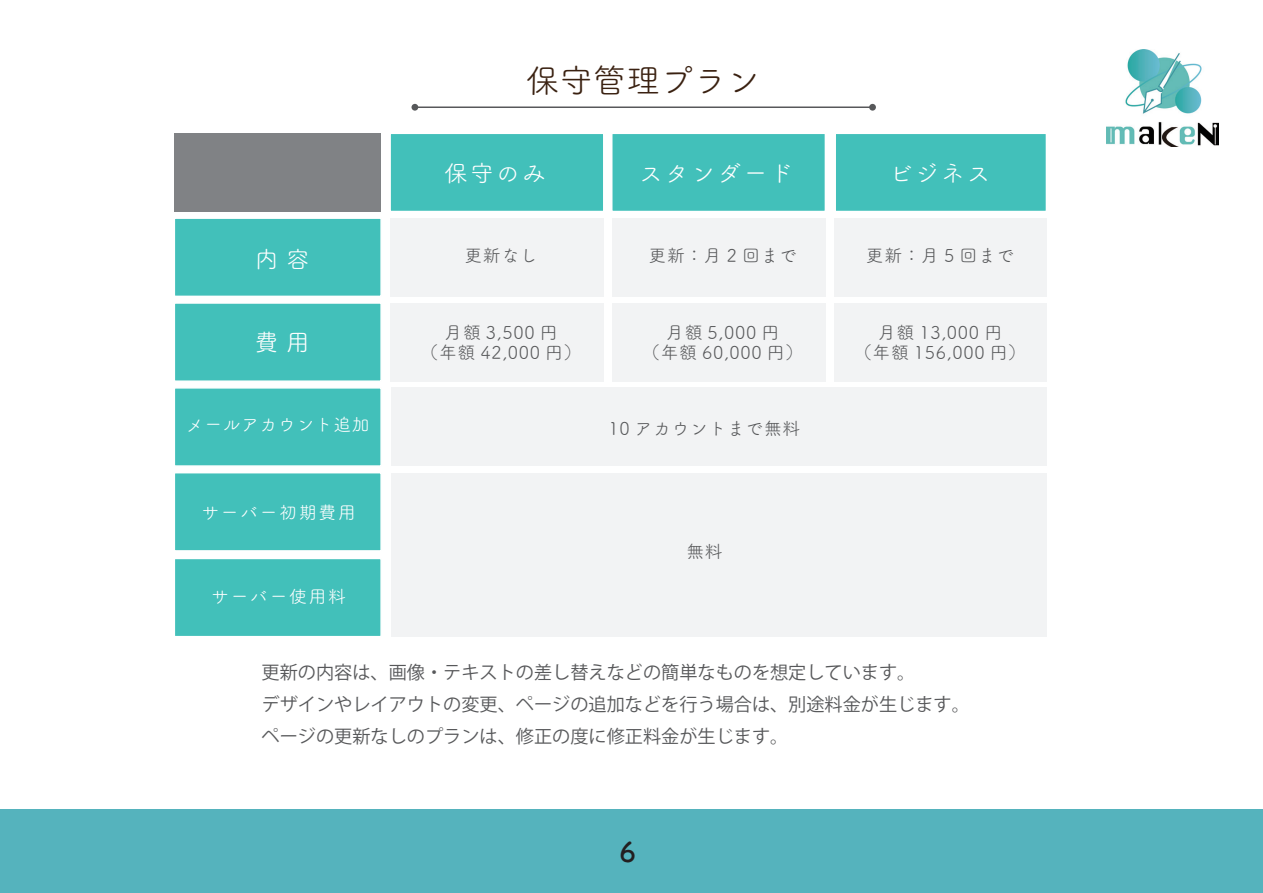
<style>
.page{position:relative;width:1263px;height:893px;background:#fff}
.page>*{position:absolute;margin:0;border:0;box-sizing:border-box;transform-origin:0 0}
.t1{font:33.6px "Tsuku A Rd Gothic";color:#3a2111}
.t2{font:700 27.6px "Tsuku A Rd Gothic";color:#231f20}
.t3{font:23.7px "Tsuku A Rd Gothic";letter-spacing:.1em;color:#fff}
.t4{font:18.15px/31.8px "Koz Go Pr 6 N";color:#57585a}
.t5{font:17.7px/20.7px "Tsuku A Rd Gothic";letter-spacing:.04em;color:#57585a;text-align:center}
.t6{font:17.7px "Tsuku A Rd Gothic";letter-spacing:.1em;color:#fff}
.t7{font:17.7px "Tsuku A Rd Gothic";letter-spacing:.04em;color:#fff}
</style>
<div class="page">
<div style="left:0;top:809px;width:1262px;height:83px;background:#55b3bd"></div>
<hr style="left:415px;top:106px;width:458px;height:2px;background:#57585a">
<div style="left:411px;top:104px;width:7px;height:7px;background:#57585a;border-radius:50%"></div>
<div style="left:869px;top:104px;width:7px;height:7px;background:#57585a;border-radius:50%"></div>
<div style="left:174px;top:133px;width:207px;height:79px;background:#808285"></div>
<div style="left:174px;top:217px;width:208px;height:80px;background:#42c0ba;border:2px solid #fff"></div>
<div style="left:174px;top:302px;width:208px;height:80px;background:#42c0ba;border:2px solid #fff"></div>
<div style="left:174px;top:387px;width:208px;height:80px;background:#42c0ba;border:2px solid #fff"></div>
<div style="left:174px;top:472px;width:208px;height:80px;background:#42c0ba;border:2px solid #fff"></div>
<div style="left:174px;top:558px;width:208px;height:79px;background:#42c0ba;border:2px solid #fff"></div>
<div style="left:612px;top:218px;width:213px;height:78px;background:#f2f3f4"></div>
<div style="left:612px;top:303px;width:213px;height:78px;background:#f2f3f4"></div>
<div style="left:391px;top:388px;width:655px;height:78px;background:#f2f3f4"></div>
<div style="left:391px;top:473px;width:655px;height:164px;background:#f2f3f4"></div>
<div style="left:834px;top:218px;width:212px;height:78px;background:#f2f3f4"></div>
<div style="left:834px;top:303px;width:212px;height:78px;background:#f2f3f4"></div>
<div style="left:611px;top:133px;width:215px;height:79px;background:#42c0ba;border:2px solid #fff"></div>
<div style="left:834px;top:133px;width:213px;height:79px;background:#42c0ba;border:2px solid #fff"></div>
<div style="left:390px;top:218px;width:214px;height:78px;background:#f2f3f4"></div>
<div style="left:390px;top:303px;width:214px;height:78px;background:#f2f3f4"></div>
<div style="left:389px;top:133px;width:215px;height:79px;background:#42c0ba;border:2px solid #fff"></div>
<img style="left:1106px;top:50px;width:113px;height:96px">
<h1 class="t1" style="left:526px;top:55px;width:236px">保守管理プラン</h1>
<h3 class="t3" style="left:255px;top:241px;width:57px">内容</h3>
<h3 class="t3" style="left:255px;top:324px;width:57px">費用</h3>
<p class="t7" style="left:186px;top:411px;width:185px">メールアカウント追加</p>
<p class="t6" style="left:201px;top:499px;width:156px">サーバー初期費用</p>
<p class="t6" style="left:211px;top:583px;width:136px">サーバー使用料</p>
<h3 class="t3" style="left:444px;top:155px;width:103px">保守のみ</h3>
<p class="t5" style="left:464px;top:244px;width:75px">更新なし</p>
<h3 class="t3" style="left:640px;top:155px;width:155px">スタンダード</h3>
<h3 class="t3" style="left:889px;top:155px;width:103px">ビジネス</h3>
<p class="t5" style="left:648px;top:244px;width:150px">更新：月 2 回まで</p>
<p class="t5" style="left:866px;top:244px;width:150px">更新：月 5 回まで</p>
<p class="t5" style="left:421px;top:321px;width:162px">月額 3,500 円<br>（年額 42,000 円）</p>
<p class="t5" style="left:854px;top:321px;width:173px">月額 13,000 円<br>（年額 156,000 円）</p>
<p class="t5" style="left:642px;top:321px;width:162px">月額 5,000 円<br>（年額 60,000 円）</p>
<p class="t5" style="left:608px;top:417px;width:193px">10 アカウントまで無料</p>
<p class="t5" style="left:686px;top:540px;width:38px">無料</p>
<p class="t4" style="left:262px;top:657px;width:710px">更新の内容は、画像・テキストの差し替えなどの簡単なものを想定しています。<br>デザインやレイアウトの変更、ページの追加などを行う場合は、別途料金が生じます。ページの更新なしのプランは、修正の度に修正料金が生じます。</p>
<h2 class="t2" style="left:620px;top:831px;width:18px">6</h2>
</div>
